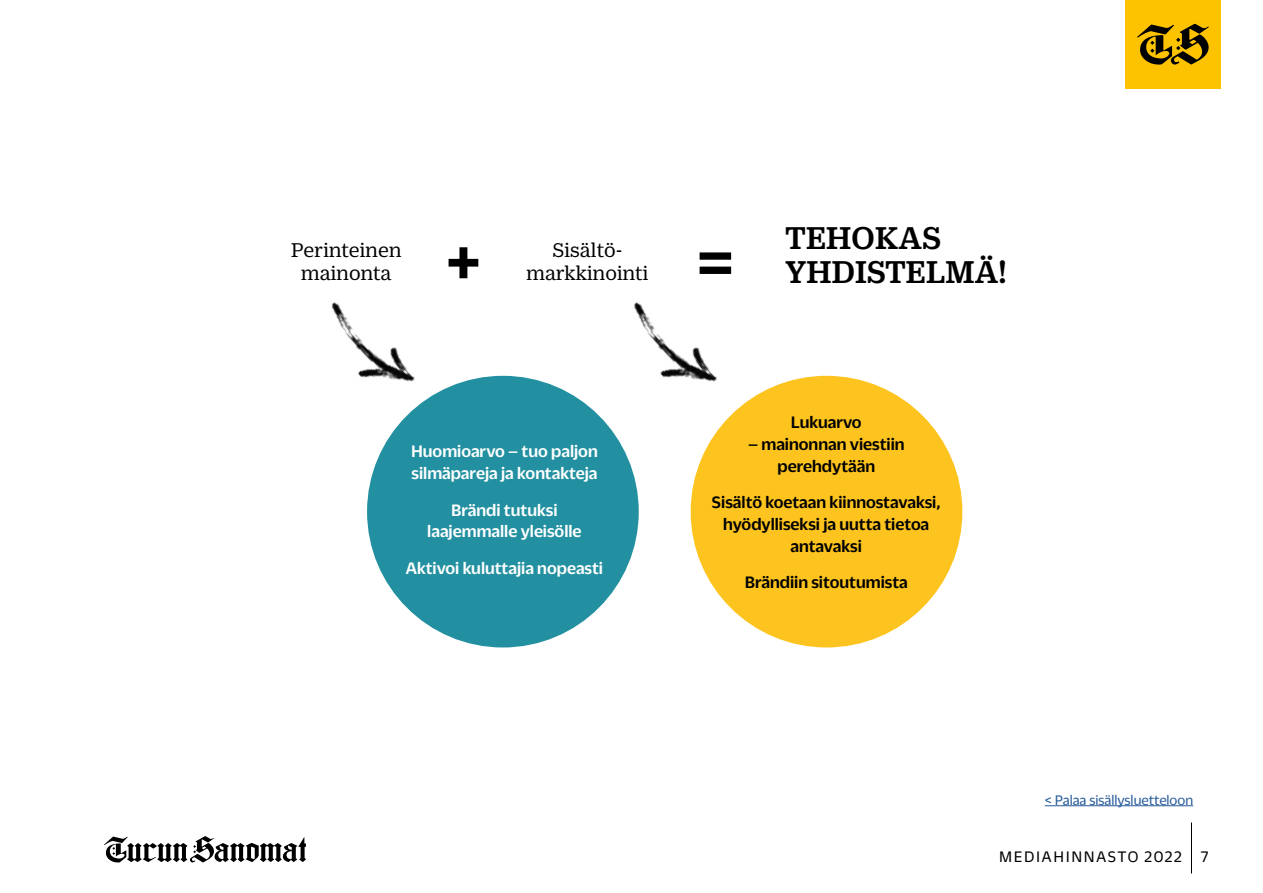
<style>
.page{position:relative;width:1263px;height:893px;background:#fff}
.page>*{position:absolute;margin:0;border:0;box-sizing:border-box;transform-origin:0 0}
.t1{font:500 77.25px "Duplicate Sans";color:#000}
.t2{font:500 34.2px/34.2px "Duplicate Ionic";color:#000}
.t3{font:21.6px/23.4px "Duplicate Ionic";color:#000;text-align:center}
.t4{font:500 18px/21.6px "Duplicate Sans";color:#000;text-align:center}
.t5{font:500 18px/21.6px "Duplicate Sans";color:#fff}
.t6{font:16.5px "Duplicate Sans";letter-spacing:.1em;color:#000}
.t7{font:15px "Duplicate Sans";color:#275b9b}
</style>
<div class="page">
<hr style="left:1191px;top:822px;width:1px;height:51px;background:#000">
<svg style="left:104px;top:836px;width:202px;height:27px"></svg>
<div style="left:1125px;top:0;width:95px;height:88px;background:#fdc300"></div>
<svg style="left:1137px;top:24px;width:72px;height:41px"></svg>
<img style="left:331px;top:302px;width:98px;height:117px">
<img style="left:634px;top:302px;width:98px;height:117px">
<div style="left:367px;top:376px;width:272px;height:271px;background:#2290a0;border-radius:50%"></div>
<div style="left:691px;top:376px;width:271px;height:271px;background:#fdc41f;border-radius:50%"></div>
<hr style="left:1045px;top:805px;width:148px;height:1px;background:#275b9b">
<p class="t3" style="left:291px;top:236px;width:112px">Perinteinen mainonta</p>
<p class="t3" style="left:552px;top:236px;width:71px">Sisältö-</p>
<h1 class="t1" style="left:445px;top:211px;width:38px">+</h1>
<p class="t3" style="left:526px;top:260px;width:124px">markkinointi</p>
<h1 class="t1" style="left:695px;top:211px;width:41px">=</h1>
<h2 class="t2" style="left:785px;top:218px;width:223px">TEHOKAS<br>YHDISTELMÄ!</h2>
<p class="t5" style="left:411px;top:439px;width:188px">Huomioarvo – tuo paljon silmäpareja ja kontakteja</p>
<p class="t5" style="left:427px;top:498px;width:156px;text-align:center">Brändi tutuksi laajemmalle yleisölle</p>
<p class="t5" style="left:406px;top:556px;width:199px">Aktivoi kuluttajia nopeasti</p>
<p class="t4" style="left:791px;top:410px;width:72px">Lukuarvo</p>
<p class="t4" style="left:748px;top:432px;width:158px">– mainonnan viestiin perehdytään</p>
<p class="t4" style="left:712px;top:490px;width:230px">Sisältö koetaan kiinnostavaksi, hyödylliseksi ja uutta tietoa antavaksi</p>
<p class="t4" style="left:745px;top:570px;width:164px">Brändiin sitoutumista</p>
<p class="t7" style="left:1045px;top:790px;width:150px">&lt; Palaa sisällysluetteloon</p>
<p class="t6" style="left:999px;top:846px;width:211px">MEDIAHINNASTO 2022 7</p>
</div>
